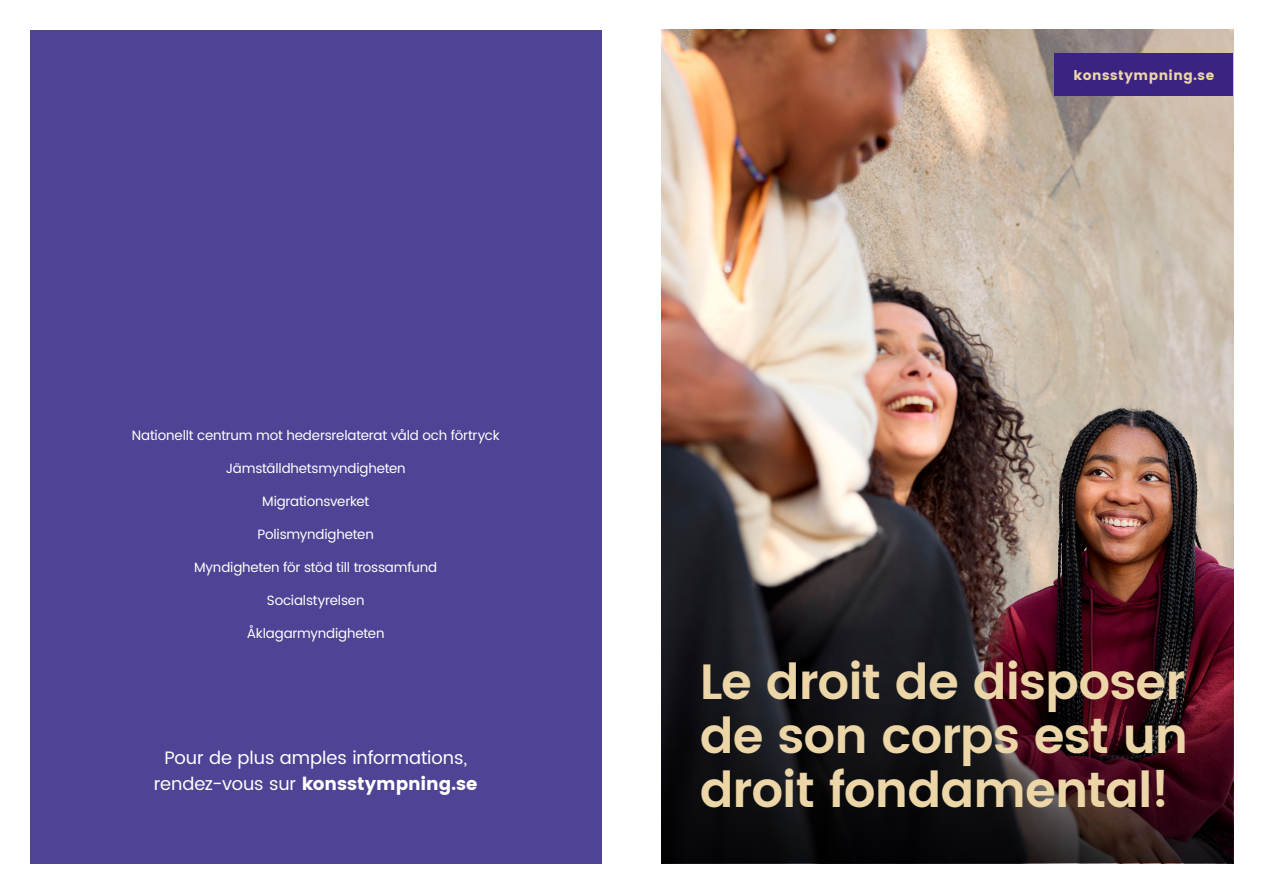
<style>
.page{position:relative;width:1263px;height:893px;background:#fff}
.page>*{position:absolute;margin:0;border:0;box-sizing:border-box;transform-origin:0 0}
.t1{font:600 49.5px/54px "Poppins";letter-spacing:-.02em;color:#ecd6a8;text-align:justify}
.bröd{font:18px/25.5px "Poppins";letter-spacing:-.005em;color:#fff;text-align:center}
.Brödtext_svart{font:13.5px "Poppins";letter-spacing:-.01em;color:#fff}
.t2{font:13.5px "Poppins";letter-spacing:.04em;color:#ecd6a8}
.s1{font-style:inherit}
</style>
<div class="page">
<img style="left:661px;top:30px;width:572px;height:599px">
<svg style="left:661px;top:629px;width:572px;height:234px;background:#211117"></svg>
<div style="left:1054px;top:53px;width:179px;height:43px;background:#3b2382"></div>
<div style="left:30px;top:30px;width:572px;height:833px;background:#4e4394"></div>
<p class="Brödtext_svart" style="left:132px;top:426px;width:369px">Nationellt centrum mot hedersrelaterat våld och förtryck</p>
<p class="Brödtext_svart" style="left:226px;top:459px;width:181px">Jämställdhetsmyndigheten</p>
<p class="Brödtext_svart" style="left:262px;top:492px;width:109px">Migrationsverket</p>
<p class="Brödtext_svart" style="left:258px;top:525px;width:118px">Polismyndigheten</p>
<p class="Brödtext_svart" style="left:194px;top:558px;width:245px">Myndigheten för stöd till trossamfund</p>
<p class="Brödtext_svart" style="left:267px;top:591px;width:99px">Socialstyrelsen</p>
<p class="Brödtext_svart" style="left:247px;top:624px;width:139px">Åklagarmyndigheten</p>
<p class="bröd" style="left:154px;top:746px;width:325px">Pour de plus amples informations, rendez-vous sur <span class="s1">konsstympning.se</span></p>
<p class="t2" style="left:1074px;top:67px;width:142px">konsstympning.se</p>
<p class="t1" style="left:700px;top:657px;width:490px">Le droit de disposer de son corps est un droit fondamental!</p>
</div>
